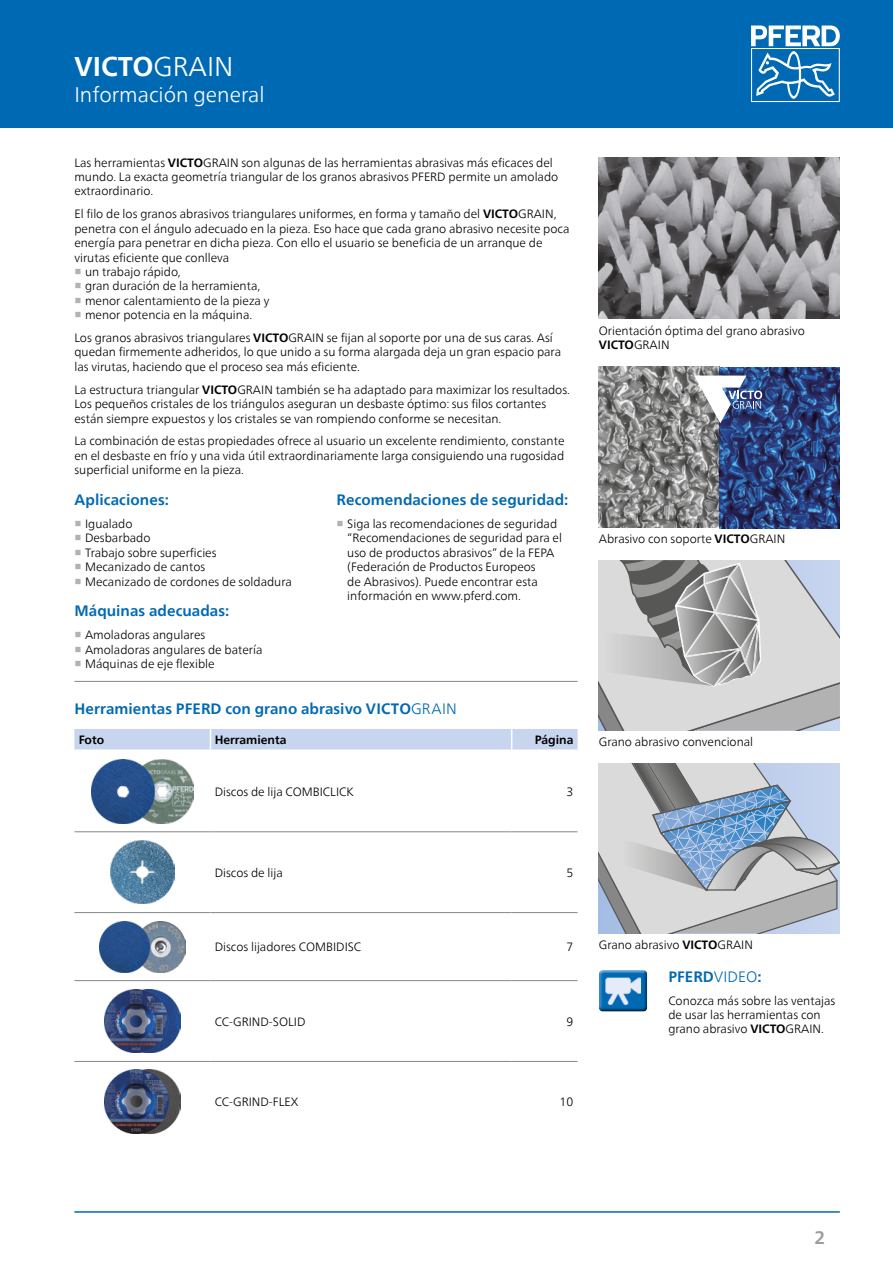
<style>
.page{position:relative;width:893px;height:1263px;background:#fff}
.page>*{position:absolute;margin:0;border:0;box-sizing:border-box;transform-origin:0 0}
.t1{font:700 27px "Neue Frutiger World";color:#fff}
.t2{font:300 21px "Neue Frutiger World";color:#fff}
.t3{font:700 18px "Neue Frutiger World";color:#9d9d9c}
.t4{font:700 15px "Neue Frutiger World";letter-spacing:.005em;color:#0069b4}
.t5{font:300 12px/14.4px "Neue Frutiger World";color:#000}
.t6{font:700 12px "Neue Frutiger World";color:#000}
.s1{font-weight:300}
.s2{font-weight:700}
.s3{font-family:"Arial Unicode MS";font-weight:700;color:#b3b2b2}
</style>
<div class="page">
<div style="left:0;top:0;width:893px;height:128px;background:#0069b4"></div>
<svg style="left:751px;top:26px;width:89px;height:76px"></svg>
<hr style="left:74px;top:1211px;width:766px;height:2px;background:#0069b4">
<svg style="left:599px;top:560px;width:241px;height:170px;background:#bcbdbe"></svg>
<img style="left:599px;top:157px;width:241px;height:162px">
<img style="left:599px;top:366px;width:241px;height:163px">
<svg style="left:694px;top:376px;width:68px;height:47px"></svg>
<svg style="left:599px;top:763px;width:241px;height:170px;background:#b2bcc7"></svg>
<hr style="left:74px;top:681px;width:504px;height:1px;background:#878787">
<hr style="left:74px;top:831px;width:136px;height:1px;background:#878787">
<hr style="left:210px;top:831px;width:302px;height:1px;background:#878787">
<hr style="left:512px;top:831px;width:66px;height:1px;background:#878787">
<hr style="left:74px;top:912px;width:136px;height:1px;background:#878787">
<hr style="left:210px;top:912px;width:302px;height:1px;background:#878787">
<hr style="left:512px;top:912px;width:66px;height:1px;background:#878787">
<hr style="left:74px;top:980px;width:136px;height:1px;background:#878787">
<hr style="left:210px;top:980px;width:302px;height:1px;background:#878787">
<hr style="left:512px;top:980px;width:66px;height:1px;background:#878787">
<hr style="left:74px;top:1061px;width:136px;height:1px;background:#878787">
<hr style="left:210px;top:1061px;width:302px;height:1px;background:#878787">
<hr style="left:512px;top:1061px;width:66px;height:1px;background:#878787">
<div style="left:74px;top:729px;width:504px;height:20px;background:#c8d5ef"></div>
<img style="left:91px;top:759px;width:103px;height:64px">
<img style="left:111px;top:840px;width:63px;height:64px">
<img style="left:99px;top:921px;width:87px;height:51px">
<img style="left:104px;top:989px;width:77px;height:64px">
<img style="left:104px;top:1070px;width:76px;height:64px">
<div style="left:596px;top:970px;width:55px;height:42px;background:#000;opacity:.75"></div>
<h1 class="t1" style="left:74px;top:43px;width:161px">VICTO<span class="s1">GRAIN</span></h1>
<h2 class="t2" style="left:74px;top:78px;width:192px">Información general</h2>
<p class="t5" style="left:74px;top:155px;width:485px">Las herramientas <span class="s2">VICTO</span>GRAIN son algunas de las herramientas abrasivas más eficaces del mundo. La exacta geometría triangular de los granos abrasivos PFERD permite un amolado extraordinario.</p>
<p class="t5" style="left:74px;top:207px;width:497px">El filo de los granos abrasivos triangulares uniformes, en forma y tamaño del <span class="s2">VICTO</span>GRAIN, penetra con el ángulo adecuado en la pieza. Eso hace que cada grano abrasivo necesite poca energía para penetrar en dicha pieza. Con ello el usuario se beneficia de un arranque de virutas eficiente que conlleva</p>
<p class="t5" style="left:74px;top:265px;width:108px"><span class="s3">■</span> un trabajo rápido,</p>
<p class="t5" style="left:74px;top:279px;width:187px"><span class="s3">■</span> gran duración de la herramienta,</p>
<p class="t5" style="left:74px;top:293px;width:197px"><span class="s3">■</span> menor calentamiento de la pieza y</p>
<p class="t5" style="left:74px;top:304px;width:480px;line-height:23px"><span class="s3">■</span> menor potencia en la máquina.<br>Los granos abrasivos triangulares <span class="s2">VICTO</span>GRAIN se fijan al soporte por una de sus caras. Así</p>
<p class="t5" style="left:74px;top:345px;width:488px">quedan firmemente adheridos, lo que unido a su forma alargada deja un gran espacio para las virutas, haciendo que el proceso sea más eficiente.</p>
<p class="t5" style="left:74px;top:382px;width:497px">La estructura triangular <span class="s2">VICTO</span>GRAIN también se ha adaptado para maximizar los resultados.<br>Los pequeños cristales de los triángulos aseguran un desbaste óptimo: sus filos cortantes están siempre expuestos y los cristales se van rompiendo conforme se necesitan.</p>
<p class="t5" style="left:74px;top:434px;width:492px;text-align:justify">La combinación de estas propiedades ofrece al usuario un excelente rendimiento, constante en el desbaste en frío y una vida útil extraordinariamente larga consiguiendo una rugosidad superficial uniforme en la pieza.</p>
<p class="t4" style="left:74px;top:487px;width:96px">Aplicaciones:</p>
<p class="t5" style="left:74px;top:517px;width:60px"><span class="s3">■</span> Igualado</p>
<p class="t5" style="left:74px;top:531px;width:78px"><span class="s3">■</span> Desbarbado</p>
<p class="t5" style="left:74px;top:545px;width:144px"><span class="s3">■</span> Trabajo sobre superficies</p>
<p class="t5" style="left:74px;top:560px;width:132px"><span class="s3">■</span> Mecanizado de cantos</p>
<p class="t5" style="left:74px;top:574px;width:219px"><span class="s3">■</span> Mecanizado de cordones de soldadura</p>
<p class="t4" style="left:74px;top:598px;width:157px">Máquinas adecuadas:</p>
<p class="t5" style="left:74px;top:628px;width:132px"><span class="s3">■</span> Amoladoras angulares</p>
<p class="t5" style="left:74px;top:642px;width:190px"><span class="s3">■</span> Amoladoras angulares de batería</p>
<p class="t5" style="left:74px;top:657px;width:142px"><span class="s3">■</span> Máquinas de eje flexible</p>
<p class="t4" style="left:337px;top:487px;width:233px">Recomendaciones de seguridad:</p>
<p class="t5" style="left:347px;top:517px;width:216px;text-indent:-11px"><span class="s3">■</span> Siga las recomendaciones de seguridad “Recomendaciones de seguridad para el uso de productos abrasivos” de la FEPA (Federación de Productos Europeos<br>de Abrasivos). Puede encontrar esta información en www.pferd.com.</p>
<p class="t4" style="left:74px;top:696px;width:384px">Herramientas PFERD con grano abrasivo VICTO<span class="s1">GRAIN</span></p>
<p class="t6" style="left:79px;top:729px;width:27px">Foto</p>
<p class="t6" style="left:215px;top:729px;width:73px">Herramienta</p>
<p class="t6" style="left:535px;top:729px;width:40px">Página</p>
<p class="t5" style="left:215px;top:785px;width:141px">Discos de lija COMBICLICK</p>
<p class="t5" style="left:566px;top:785px;width:8px">3</p>
<p class="t5" style="left:599px;top:323px;width:208px">Orientación óptima del grano abrasivo<br><span class="s2">VICTO</span>GRAIN</p>
<p class="t5" style="left:599px;top:532px;width:188px">Abrasivo con soporte <span class="s2">VICTO</span>GRAIN</p>
<p class="t5" style="left:599px;top:735px;width:156px">Grano abrasivo convencional</p>
<p class="t5" style="left:215px;top:865px;width:70px">Discos de lija</p>
<p class="t5" style="left:566px;top:865px;width:8px">5</p>
<p class="t5" style="left:215px;top:940px;width:148px">Discos lijadores COMBIDISC</p>
<p class="t5" style="left:566px;top:940px;width:8px">7</p>
<p class="t5" style="left:215px;top:1014px;width:92px">CC-GRIND-SOLID</p>
<p class="t5" style="left:566px;top:1014px;width:8px">9</p>
<p class="t5" style="left:215px;top:1095px;width:85px">CC-GRIND-FLEX</p>
<p class="t5" style="left:560px;top:1095px;width:15px">10</p>
<p class="t5" style="left:599px;top:937px;width:156px">Grano abrasivo <span class="s2">VICTO</span>GRAIN</p>
<p class="t4" style="left:668px;top:963px;width:95px">PFERD<span class="s1">VIDEO</span>:</p>
<p class="t5" style="left:668px;top:993px;width:169px">Conozca más sobre las ventajas de usar las herramientas con grano abrasivo <span class="s2">VICTO</span>GRAIN.</p>
<h3 class="t3" style="left:814px;top:1221px;width:12px">2</h3>
</div>
